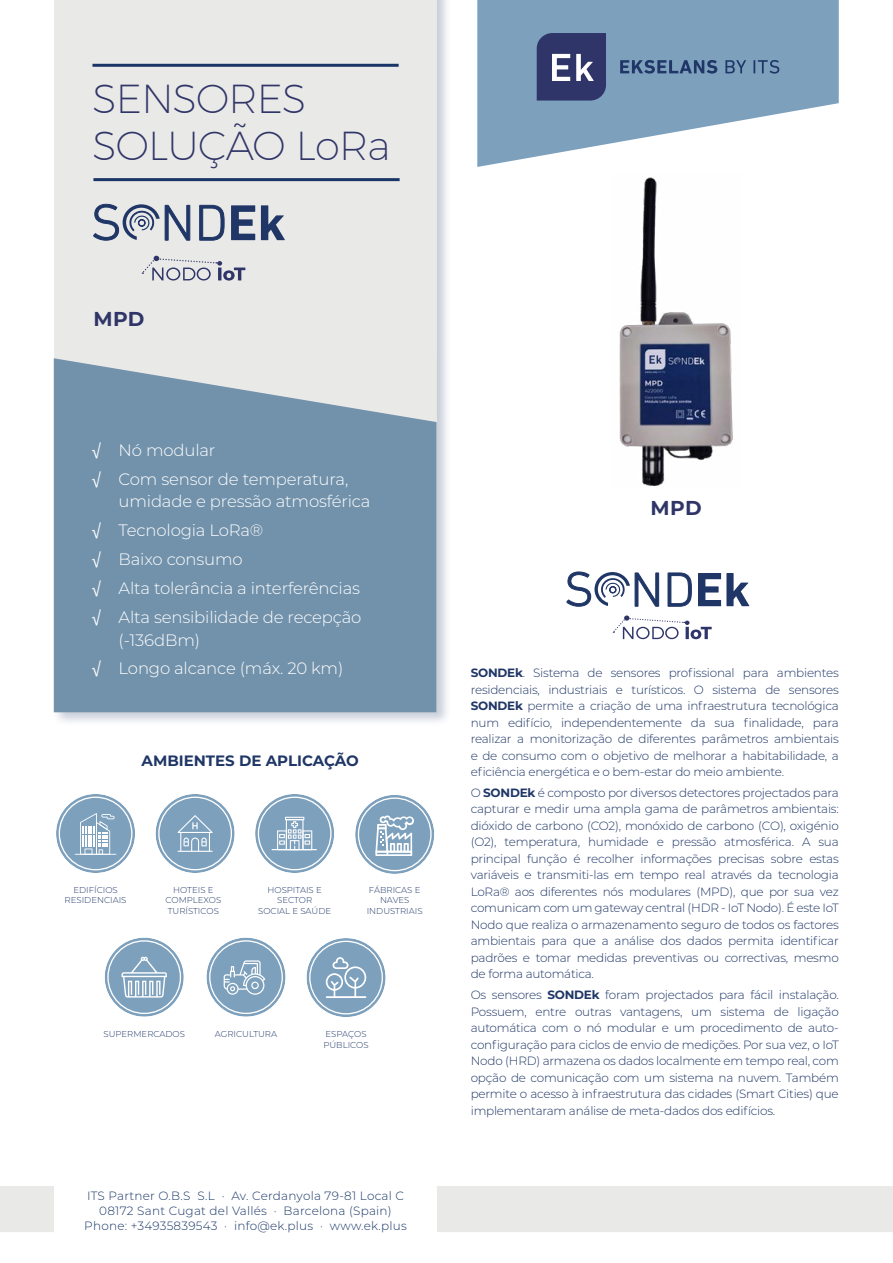
<style>
.page{position:relative;width:893px;height:1263px;background:#fff}
.page>*{position:absolute;margin:0;border:0;box-sizing:border-box;transform-origin:0 0}
.t1{font:200 40.5px/46.5px "Montserrat";letter-spacing:-.02em;color:#303568}
.t2{font:700 20.1px "Montserrat";letter-spacing:.015em;color:#303568}
.t3{font:300 16.5px/28.8px "Montserrat";letter-spacing:-.01em;color:#fff}
.t4{font:700 15px "Montserrat";color:#1f3666}
.t5{font:300 12px/16.5px "Montserrat";letter-spacing:-.02em;color:#1f3666;text-align:justify}
.t6{font:300 12px/15px "Montserrat";letter-spacing:.02em;color:#1a3667;text-align:center}
.t7{font:300 8.55px/10.5px "Montserrat";color:#1f3666;text-align:center}
.s1{font-family:"Helvetica Neue LT Std";font-weight:400}
.s2{font-weight:700}
</style>
<div class="page">
<div style="left:52px;top:0;width:399px;height:726px;background:#1f3666;opacity:.25"></div>
<div style="left:54px;top:0;width:383px;height:712px;background:#e9e9e7"></div>
<svg style="left:54px;top:358px;width:382px;height:354px;background:#7c99b0"></svg>
<hr style="left:92px;top:64px;width:307px;height:3px;background:#1a3667">
<hr style="left:93px;top:178px;width:307px;height:3px;background:#1a3667">
<svg style="left:477px;top:0;width:362px;height:167px;fill:#7da0bd"></svg>
<svg style="left:537px;top:33px;width:69px;height:68px;background:#484e7c"></svg>
<svg style="left:620px;top:60px;width:97px;height:14px"></svg>
<svg style="left:725px;top:60px;width:21px;height:13px"></svg>
<svg style="left:753px;top:60px;width:26px;height:14px"></svg>
<div style="left:0;top:1186px;width:54px;height:46px;background:#e9e9e7"></div>
<div style="left:437px;top:1186px;width:456px;height:46px;background:#e9e9e7"></div>
<svg style="left:199px;top:205px;width:25px;height:36px"></svg>
<svg style="left:231px;top:205px;width:24px;height:35px"></svg>
<svg style="left:261px;top:205px;width:24px;height:35px"></svg>
<svg style="left:93px;top:204px;width:97px;height:37px;background:#a7afbd"></svg>
<svg style="left:141px;top:256px;width:104px;height:25px;background:#c5c6cf"></svg>
<svg style="left:668px;top:573px;width:24px;height:34px"></svg>
<svg style="left:698px;top:573px;width:51px;height:33px"></svg>
<svg style="left:567px;top:572px;width:92px;height:35px"></svg>
<svg style="left:612px;top:615px;width:100px;height:24px"></svg>
<img style="left:619px;top:177px;width:114px;height:309px">
<svg style="left:105px;top:938px;width:79px;height:79px;background:#89a9c3"></svg>
<div style="left:101px;top:934px;width:87px;height:87px;border:4px solid #fff;border-radius:50%"></div>
<div style="left:107px;top:940px;width:74px;height:74px;border:1px solid #fff;border-radius:50%"></div>
<div style="left:206px;top:938px;width:80px;height:79px;background:#7da0bd;border-radius:50%"></div>
<div style="left:203px;top:934px;width:86px;height:87px;border:4px solid #fff;border-radius:50%"></div>
<div style="left:209px;top:940px;width:74px;height:74px;border:1px solid #fff;border-radius:50%"></div>
<div style="left:307px;top:938px;width:79px;height:79px;background:#7da0bd;border-radius:50%"></div>
<div style="left:303px;top:934px;width:87px;height:87px;border:4px solid #fff;border-radius:50%"></div>
<div style="left:309px;top:941px;width:74px;height:73px;border:1px solid #fff;border-radius:50%"></div>
<svg style="left:122px;top:957px;width:45px;height:40px;background:#a0bacf"></svg>
<svg style="left:224px;top:960px;width:41px;height:35px"></svg>
<div style="left:56px;top:794px;width:79px;height:79px;background:#7da0bd;border-radius:50%"></div>
<div style="left:52px;top:790px;width:87px;height:87px;border:4px solid #fff;border-radius:50%"></div>
<div style="left:59px;top:796px;width:73px;height:74px;border:1px solid #fff;border-radius:50%"></div>
<div style="left:355px;top:795px;width:79px;height:79px;background:#7da0bd;border-radius:50%"></div>
<div style="left:351px;top:791px;width:87px;height:87px;border:4px solid #fff;border-radius:50%"></div>
<div style="left:358px;top:797px;width:74px;height:74px;border:1px solid #fff;border-radius:50%"></div>
<div style="left:156px;top:794px;width:79px;height:79px;background:#7da0bd;border-radius:50%"></div>
<div style="left:152px;top:790px;width:87px;height:87px;border:4px solid #fff;border-radius:50%"></div>
<div style="left:158px;top:796px;width:74px;height:74px;border:1px solid #fff;border-radius:50%"></div>
<svg style="left:255px;top:794px;width:79px;height:79px;background:#87a7c2"></svg>
<div style="left:251px;top:790px;width:87px;height:87px;border:4px solid #fff;border-radius:50%"></div>
<div style="left:258px;top:796px;width:74px;height:74px;border:1px solid #fff;border-radius:50%"></div>
<svg style="left:178px;top:815px;width:35px;height:37px"></svg>
<hr style="left:285px;top:817px;width:19px;height:3px;background:#fff">
<svg style="left:277px;top:818px;width:35px;height:31px"></svg>
<hr style="left:272px;top:849px;width:45px;height:1px;background:#fff">
<hr style="left:75px;top:854px;width:41px;height:1px;background:#fff">
<svg style="left:80px;top:813px;width:35px;height:42px"></svg>
<svg style="left:375px;top:815px;width:39px;height:41px"></svg>
<svg style="left:326px;top:957px;width:40px;height:41px"></svg>
<h1 class="t1" style="left:92px;top:75px;width:300px">SENSORES<br>SOLUÇÃO LoRa</h1>
<h2 class="t2" style="left:93px;top:304px;width:53px">MPD</h2>
<h3 class="t3" style="left:92px;top:435px;width:258px"><span class="s1">√</span> Nó modular<br><span class="s1">√</span> Com sensor de temperatura,</h3>
<h3 class="t3" style="left:92px;top:487px;width:280px;text-indent:27px">umidade e pressão atmosférica <span class="s1">√</span> Tecnologia LoRa®<br><span class="s1">√</span> Baixo consumo<br><span class="s1">√</span> Alta tolerância a interferências <span class="s1">√</span> Alta sensibilidade de recepção</h3>
<h3 class="t3" style="left:92px;top:625px;width:253px;text-indent:27px">(-136dBm)<br><span class="s1">√</span> Longo alcance (máx. 20 km)</h3>
<p class="t4" style="left:142px;top:750px;width:219px">AMBIENTES DE APLICAÇÃO</p>
<p class="t7" style="left:65px;top:884px;width:63px">EDIFÍCIOS<br>RESIDENCIAIS</p>
<p class="t7" style="left:165px;top:884px;width:57px">HOTEIS E<br>COMPLEXOS<br>TURÍSTICOS</p>
<p class="t7" style="left:367px;top:884px;width:57px">FÁBRICAS E<br>NAVES<br>INDUSTRIAIS</p>
<p class="t7" style="left:258px;top:884px;width:74px">HOSPITAIS E<br>SECTOR<br>SOCIAL E SAÚDE</p>
<p class="t7" style="left:103px;top:1029px;width:83px">SUPERMERCADOS</p>
<p class="t7" style="left:215px;top:1029px;width:64px">AGRICULTURA</p>
<p class="t7" style="left:323px;top:1029px;width:47px;text-align:left">ESPAÇOS<br>PÚBLICOS</p>
<p class="t6" style="left:84px;top:1187px;width:324px">ITS Partner O.B.S S.L · Av. Cerdanyola 79-81 Local C<br>08172 Sant Cugat del Vallés · Barcelona (Spain)<br>Phone: +34935839543 · info@ek.plus · www.ek.plus</p>
<h2 class="t2" style="left:651px;top:493px;width:53px">MPD</h2>
<p class="t5" style="left:471px;top:664px;width:369px"><span class="s2">SONDEk</span>. Sistema de sensores profissional para ambientes residenciais, industriais e turísticos. O sistema de sensores <span class="s2">SONDEk</span> permite a criação de uma infraestrutura tecnológica num edifício, independentemente da sua finalidade, para realizar a monitorização de diferentes parâmetros ambientais e de consumo com o objetivo de melhorar a habitabilidade, a eficiência energética e o bem-estar do meio ambiente.</p>
<p class="t5" style="left:471px;top:784px;width:370px">O <span class="s2">SONDEk</span> é composto por diversos detectores projectados para capturar e medir uma ampla gama de parâmetros ambientais: dióxido de carbono (CO2), monóxido de carbono (CO), oxigénio (O2), temperatura, humidade e pressão atmosférica. A sua principal função é recolher informações precisas sobre estas variáveis e transmiti-las em tempo real através da tecnologia LoRa® aos diferentes nós modulares (MPD), que por sua vez comunicam com um gateway central (HDR - IoT Nodo). É este IoT Nodo que realiza o armazenamento seguro de todos os factores ambientais para que a análise dos dados permita identificar padrões e tomar medidas preventivas ou correctivas, mesmo de forma automática.</p>
<p class="t5" style="left:471px;top:986px;width:369px">Os sensores <span class="s2">SONDEk</span> foram projectados para fácil instalação.<br>Possuem, entre outras vantagens, um sistema de ligação automática com o nó modular e um procedimento de auto&shy;configuração para ciclos de envio de medições. Por sua vez, o IoT Nodo (HRD) armazena os dados localmente em tempo real, com opção de comunicação com um sistema na nuvem. Também permite o acesso à infraestrutura das cidades (Smart Cities) que implementaram análise de meta-dados dos edifícios.</p>
</div>
